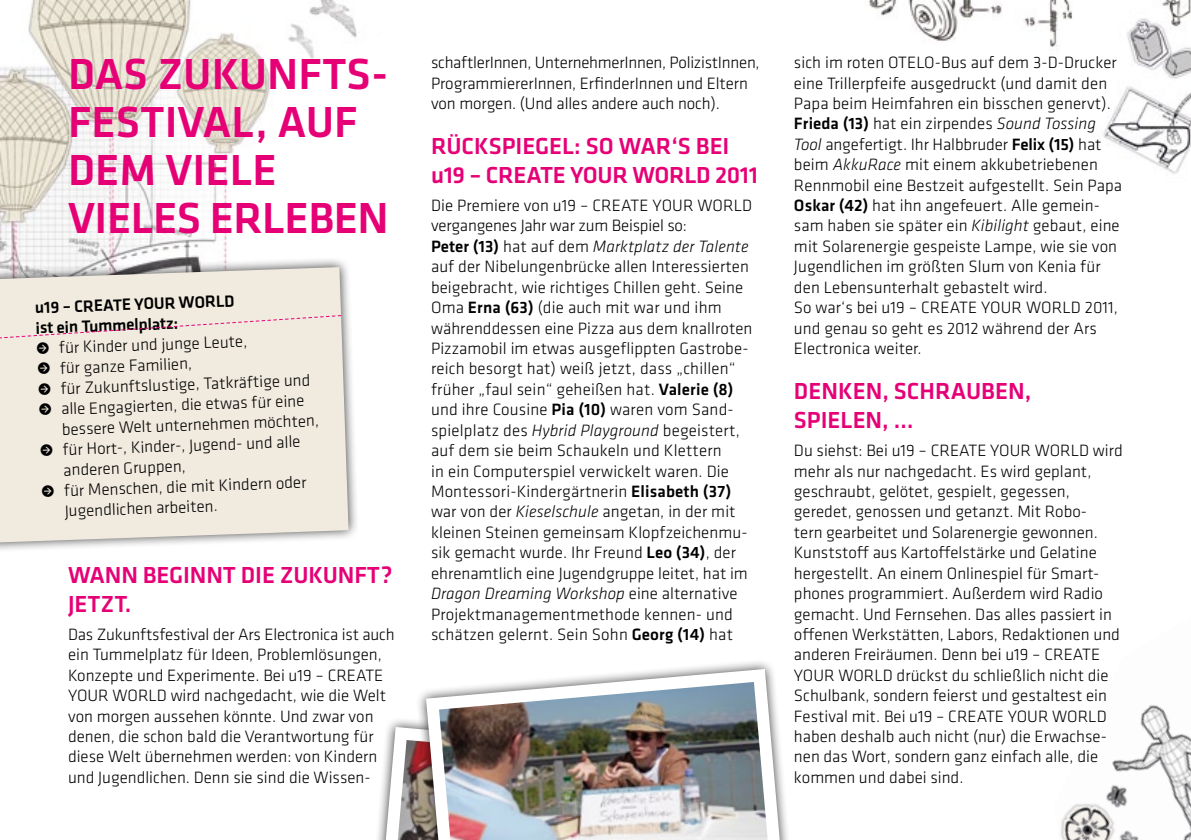
<style>
.page{position:relative;width:1191px;height:840px;background:#fff}
.page>*{position:absolute;margin:0;border:0;box-sizing:border-box;transform-origin:0 0}
.t1{font:500 45px/48px "Klavika";color:#e60076}
.t2{font:500 24px/28.8px "Klavika";letter-spacing:-.005em;color:#e60076}
.t3{font:300 17px/20.4px "Klavika";color:#000}
.t4{font:500 17px "Klavika";color:#000}
.s1{font-weight:400}
.s2{font-weight:500}
.s3{font-style:italic}
</style>
<div class="page">
<img style="left:867px;top:0;width:324px;height:174px">
<img style="left:0;top:0;width:357px;height:256px">
<img style="left:1060px;top:704px;width:131px;height:135px">
<svg style="left:377px;top:720px;width:39px;height:119px"></svg>
<div style="left:416px;top:658px;width:378px;height:181px;background:#000;opacity:.75"></div>
<img style="left:419px;top:662px;width:371px;height:177px">
<div style="left:0;top:256px;width:359px;height:297px;background:#000;opacity:.75"></div>
<div style="left:0;top:267px;width:348px;height:275px;background:#f1ebdf"></div>
<div style="left:0;top:315px;width:342px;height:24px;background:#f1ebdf"></div>
<h1 class="t1" style="left:68px;top:50px;width:322px">DAS ZUKUNFTS-<br>FESTI</h1>
<h1 class="t1" style="left:178px;top:98px;width:181px">VAL, AUF</h1>
<h1 class="t1" style="left:68px;top:146px;width:29px">DEM</h1>
<h1 class="t1" style="left:166px;top:146px;width:48px">VIELE</h1>
<h1 class="t1" style="left:68px;top:194px;width:48px">VIELES</h1>
<h1 class="t1" style="left:210px;top:194px;width:25px">ERLE</h1>
<h1 class="t1" style="left:308px;top:194px;width:51px">BEN</h1>
<p class="t4" style="left:35px;top:298px;width:201px;rotate:-2deg">U19 – CREATE YOUR WORLD</p>
<p class="t4" style="left:35px;top:318px;width:144px;rotate:-2deg">IST EIN TUMMELPLATZ:</p>
<p class="t3" style="left:36px;top:338px;width:213px;rotate:-2deg"><span class="s1">˕</span> fürKinderund junge Leute,</p>
<p class="t3" style="left:37px;top:359px;width:157px;rotate:-2deg"><span class="s1">˕</span> fürganze Familien,</p>
<p class="t3" style="left:38px;top:379px;width:274px;rotate:-2deg"><span class="s1">˕</span> fürZukunftslustige, Tatkräftige und</p>
<p class="t3" style="left:38px;top:399px;width:268px;rotate:-2deg"><span class="s1">˕</span> alle Engagierten, die etwas füreine</p>
<p class="t3" style="left:62px;top:419px;width:259px;rotate:-2deg">bessere Welt unternehmen möchten,</p>
<p class="t3" style="left:40px;top:440px;width:263px;rotate:-2deg"><span class="s1">˕</span> fürHort-, Kinder-, Jugend- und alle</p>
<p class="t3" style="left:63px;top:460px;width:124px;rotate:-2deg">anderen Gruppen,</p>
<p class="t3" style="left:41px;top:481px;width:272px;rotate:-2deg"><span class="s1">˕</span> fürMenschen, die mit Kindern oder</p>
<p class="t3" style="left:64px;top:500px;width:154px;rotate:-2deg">Jugendlichen arbeiten.</p>
<h2 class="t2" style="left:68px;top:560px;width:38px">WANN</h2>
<h2 class="t2" style="left:143px;top:560px;width:54px">BEGINNT</h2>
<h2 class="t2" style="left:241px;top:560px;width:153px">DIE ZUKUNFT?</h2>
<h2 class="t2" style="left:68px;top:589px;width:21px">JETZT</h2>
<h2 class="t2" style="left:125px;top:589px;width:8px">.</h2>
<p class="t3" style="left:68px;top:624px;width:328px">Das Zukunftsfestival der Ars E lectronica ist auch ein Tummelplatz für Ideen, Problemlösungen, Konzepte und Experimente. Bei u19 – CREATE<br>YOUR</p>
<p class="t3" style="left:68px;top:685px;width:319px;text-indent:44px">WORLD wird nachgedacht, wie die Welt von morgen aussehen könnte. Und zwar von denen, die schon bald die Verantwortung für diese Welt übernehmen werden: von Kindern und Jugendlichen. Denn sie sind die Wissen-</p>
<p class="t3" style="left:431px;top:53px;width:330px">schaftlerI nnen, UnternehmerI nnen, PolizistI nnen,<br>ProgrammiererI nnen, ErfinderI nnen und Eltern von morgen. (Und alles andere auch noch).</p>
<h2 class="t2" style="left:431px;top:132px;width:206px">RÜCKSPIEGEL: SO WAR</h2>
<h2 class="t2" style="left:431px;top:132px;width:328px;text-indent:240px">‘S BEI<br>U19 – CREATE YOUR WORLD 2011</h2>
<p class="t3" style="left:431px;top:195px;width:172px">Die Premiere von u19 – CREATE</p>
<p class="t3" style="left:652px;top:195px;width:21px">YOUR</p>
<p class="t3" style="left:697px;top:195px;width:56px">WORLD</p>
<p class="t3" style="left:431px;top:216px;width:323px">vergangenes Jahr war zum Beispiel so:<br><span class="s2">PETER (13)</span> hat auf dem <span class="s3">Marktplatz der Talente </span>auf der N ibelungenbrücke allen I nteressierten beigebracht, wie richtiges Chillen geht. Seine Oma <span class="s2">ERNA (63)</span> (die auch mit war und ihm währenddessen eine Pizza aus dem knallroten Pizzamobil im etwas ausgeflippten Gastrobe&shy;reich besorgt hat) weiß jetzt, dass „chillen“ früher „faul sein“ geheißen hat. <span class="s2">VALERIE (8) </span>und ihre Cousine <span class="s2">PIA (10)</span> waren vom Sand&shy;spielplatz des <span class="s3">Hybrid Playground</span> begeistert, auf dem sie beim Schaukeln und Klettern<br>in ein Computerspiel verwickelt waren. Die Montessori-Kindergärtnerin <span class="s2">ELISABETH (37) </span>war von der <span class="s3">Kieselschule</span> angetan, in der mit kleinen Steinen gemeinsam Klopfzeichenmu&shy;sik gemacht wurde. I hr Freund <span class="s2">LEO (34)</span>, der ehrenamtlich eine Jugendgruppe leitet, hat im <span class="s3">Dragon Dreaming Workshop</span> eine alternative Projektmanagementmethode kennen- und schätzen gelernt. Sein Sohn <span class="s2">GEORG (14)</span> hat</p>
<p class="t3" style="left:794px;top:53px;width:329px;text-indent:141px">-Bus auf dem 3-D-Drucker eine Trillerpfeife ausgedruckt (und damit den Papa beim Heimfahren ein bisschen genervt).<br><span class="s2">FRIEDA (13)</span> hat ein zirpendes <span class="s3">Sound Tossing Tool</span> angefertigt. I hr Halbbruder <span class="s2">FELIX (15)</span> hat beim <span class="s3">AkkuRace</span> mit einem akkubetriebenen Rennmobil eine Bestzeit aufgestellt. Sein Papa <span class="s2">OSKAR (42)</span> hat ihn angefeuert. Alle gemein&shy;sam haben sie später ein <span class="s3">Kibilight</span> gebaut, eine mit Solarenergie gespeiste Lampe, wie sie von Jugendlichen im größten Slum von Kenia für den Lebensunterhalt gebastelt wird.<br>So war‘s bei u19 – CREATE</p>
<p class="t3" style="left:794px;top:53px;width:104px">sich im roten OTELO</p>
<p class="t3" style="left:794px;top:297px;width:325px;text-indent:232px">WORLD 2011, und genau so geht es 2012 während der Ars<br>E lectronica weiter.</p>
<h2 class="t2" style="left:794px;top:377px;width:239px">DENKEN, SCHRAUBEN,<br>SPIELEN</h2>
<h2 class="t2" style="left:882px;top:405px;width:33px">, …</h2>
<p class="t3" style="left:794px;top:440px;width:147px">Du siehst: Bei u19 – CREATE</p>
<p class="t3" style="left:990px;top:440px;width:20px">YOUR</p>
<p class="t3" style="left:981px;top:297px;width:21px">YOUR</p>
<p class="t3" style="left:794px;top:440px;width:330px;text-indent:241px">WORLD wird mehr als nur nachgedacht. Es wird geplant, geschraubt, gelötet, gespielt, gegessen, geredet, genossen und getanzt. Mit Robo-<br>tern gearbeitet und Solarenergie gewonnen.<br>Kunststoff aus Kartoffelstärke und Gelatine hergestellt. An einem Onlinespiel für Smart&shy;phones programmiert. Außerdem wird Radio gemacht. Und Fernsehen. Das alles passiert in offenen Werkstätten, Labors, Redaktionen und anderen Freiräumen. Denn bei u19 – CREATE<br>YOUR</p>
<p class="t3" style="left:794px;top:665px;width:316px;text-align:justify;text-indent:44px">WORLD drückst du schließlich nicht die Schulbank, sondern feierst und gestaltest ein Festival mit. Bei u19 – CREATE</p>
<p class="t3" style="left:794px;top:705px;width:314px;text-indent:258px">WORLD haben deshalb auch nicht (nur) die Erwachse&shy;nen das Wort, sondern ganz einfach alle, die kommen und dabei sind.</p>
<p class="t3" style="left:1007px;top:705px;width:20px">YOUR</p>
</div>
